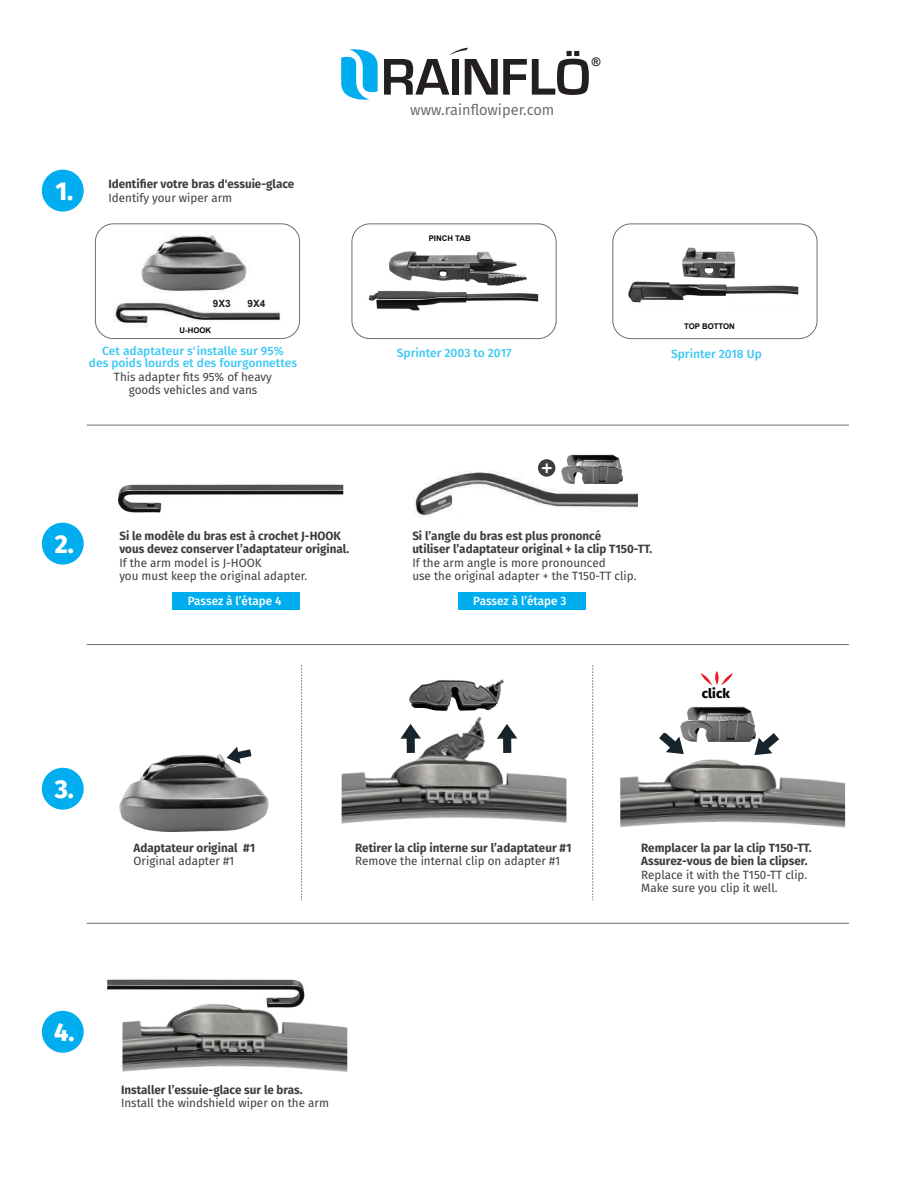
<style>
.page{position:relative;width:918px;height:1188px;background:#fff}
.page>*{position:absolute;margin:0;border:0;box-sizing:border-box;transform-origin:0 0}
.t1{font:800 25.8px "Fira Sans";color:#fff}
.t2{font:500 19.05px "Helvetica Neue";color:#fff}
.t3{font:15px "Fira Sans";color:#6d6e71}
.t4{font:800 13.2px "Fira Sans";color:#050504}
.t5{font:700 12px/13.5px "Fira Sans";color:#3e3e3f}
.t6{font:12px/13.5px "Fira Sans";color:#3e3e3f}
.t7{font:500 12px/12px "Fira Sans";color:#3dc7f4;text-align:center}
.t8{font:500 12px "Fira Sans";color:#fff}
.t9{font:700 11.85px "Arial";color:#231f20}
.t10{font:700 10.05px "Arial";color:#231f20}
.t11{font:700 7.8px "Arial";color:#050604}
</style>
<div class="page">
<svg style="left:341px;top:49px;width:37px;height:51px"></svg>
<svg style="left:384px;top:48px;width:205px;height:47px"></svg>
<div style="left:612px;top:224px;width:205px;height:115px;border:1px solid #6d6e71;border-radius:18px"></div>
<img style="left:620px;top:226px;width:190px;height:109px">
<div style="left:352px;top:223px;width:205px;height:116px;border:1px solid #6d6e71;border-radius:18px"></div>
<img style="left:359px;top:251px;width:180px;height:84px">
<div style="left:95px;top:223px;width:205px;height:116px;border:1px solid #6d6e71;border-radius:18px"></div>
<img style="left:113px;top:235px;width:168px;height:92px">
<img style="left:119px;top:754px;width:149px;height:78px">
<img style="left:117px;top:484px;width:227px;height:29px">
<img style="left:107px;top:979px;width:198px;height:14px">
<svg style="left:227px;top:747px;width:25px;height:17px"></svg>
<svg style="left:659px;top:733px;width:24px;height:16px"></svg>
<svg style="left:756px;top:733px;width:23px;height:16px"></svg>
<img style="left:410px;top:679px;width:94px;height:31px">
<img style="left:681px;top:706px;width:75px;height:36px">
<svg style="left:701px;top:671px;width:32px;height:14px"></svg>
<div style="left:173px;top:592px;width:127px;height:18px;background:#00aeef"></div>
<div style="left:458px;top:592px;width:127px;height:18px;background:#00aeef"></div>
<div style="left:42px;top:523px;width:42px;height:42px;background:#00aeef;border-radius:50%"></div>
<div style="left:42px;top:170px;width:42px;height:42px;background:#00aeef;border-radius:50%"></div>
<div style="left:42px;top:768px;width:42px;height:42px;background:#00aeef;border-radius:50%"></div>
<div style="left:42px;top:1011px;width:42px;height:42px;background:#00aeef;border-radius:50%"></div>
<hr style="left:87px;top:644px;width:762px;height:1px;background:#6c6d70">
<hr style="left:87px;top:425px;width:762px;height:1px;background:#6c6d70">
<svg style="left:301px;top:665px;width:1px;height:235px"></svg>
<svg style="left:592px;top:665px;width:1px;height:235px"></svg>
<hr style="left:87px;top:923px;width:762px;height:1px;background:#6c6d70">
<img style="left:620px;top:749px;width:225px;height:79px">
<img style="left:122px;top:993px;width:225px;height:79px">
<img style="left:342px;top:716px;width:224px;height:108px">
<img style="left:413px;top:472px;width:225px;height:45px">
<img style="left:561px;top:454px;width:61px;height:29px">
<div style="left:538px;top:459px;width:17px;height:18px;background:#3e3e3f;border-radius:50%"></div>
<h1 class="t1" style="left:55px;top:168px;width:19px">1.</h1>
<p class="t5" style="left:108px;top:176px;width:187px">Identifier votre bras d'essuie-glace</p>
<p class="t6" style="left:108px;top:190px;width:125px">Identify your wiper arm</p>
<p class="t10" style="left:213px;top:297px;width:19px">9X3</p>
<p class="t10" style="left:247px;top:297px;width:19px">9X4</p>
<p class="t11" style="left:180px;top:325px;width:33px">U-HOOK</p>
<p class="t7" style="left:89px;top:344px;width:210px">Cet adaptateur s'installe sur 95%<br>des poids lourds et des fourgonnettes</p>
<p class="t6" style="left:114px;top:369px;width:160px;text-align:center">This adapter fits 95% of heavy goods vehicles and vans</p>
<p class="t3" style="left:410px;top:98px;width:146px">www.rainflowiper.com</p>
<p class="t9" style="left:592px;top:54px;width:10px">®</p>
<p class="t11" style="left:429px;top:233px;width:43px">PINCH TAB</p>
<p class="t11" style="left:684px;top:321px;width:52px">TOP BOTTON</p>
<p class="t7" style="left:397px;top:346px;width:116px">Sprinter 2003 to 2017</p>
<p class="t7" style="left:671px;top:347px;width:92px">Sprinter 2018 Up</p>
<h1 class="t1" style="left:55px;top:521px;width:21px">2.</h1>
<p class="t5" style="left:119px;top:528px;width:231px">Si le modèle du bras est à crochet J-HOOK vous devez conserver l’adaptateur original.</p>
<p class="t6" style="left:119px;top:556px;width:190px">If the arm model is J-HOOK<br>you must keep the original adapter.</p>
<h2 class="t2" style="left:541px;top:451px;width:13px">+</h2>
<p class="t5" style="left:412px;top:528px;width:241px">Si l’angle du bras est plus prononcé<br>utiliser l’adaptateur original + la clip T150-TT.</p>
<p class="t6" style="left:412px;top:556px;width:226px">If the arm angle is more pronounced<br>use the original adapter + the T150-TT clip.</p>
<p class="t8" style="left:188px;top:591px;width:95px">Passez à l’étape 4</p>
<p class="t8" style="left:473px;top:592px;width:95px">Passez à l’étape 3</p>
<p class="t4" style="left:702px;top:682px;width:29px">click</p>
<h1 class="t1" style="left:55px;top:766px;width:21px">3.</h1>
<p class="t5" style="left:134px;top:840px;width:123px">Adaptateur original #1</p>
<p class="t6" style="left:134px;top:854px;width:102px">Original adapter #1</p>
<p class="t5" style="left:355px;top:840px;width:218px">Retirer la clip interne sur l’adaptateur #1</p>
<p class="t6" style="left:355px;top:854px;width:207px">Remove the internal clip on adapter #1</p>
<p class="t5" style="left:641px;top:840px;width:172px">Remplacer la par la clip T150-TT.<br>Assurez-vous de bien la clipser.</p>
<p class="t6" style="left:641px;top:867px;width:168px">Replace it with the T150-TT clip.<br>Make sure you clip it well.</p>
<h1 class="t1" style="left:54px;top:1009px;width:22px">4.</h1>
<p class="t5" style="left:121px;top:1082px;width:183px">Installer l’essuie-glace sur le bras.</p>
<p class="t6" style="left:121px;top:1096px;width:210px">Install the windshield wiper on the arm</p>
</div>
